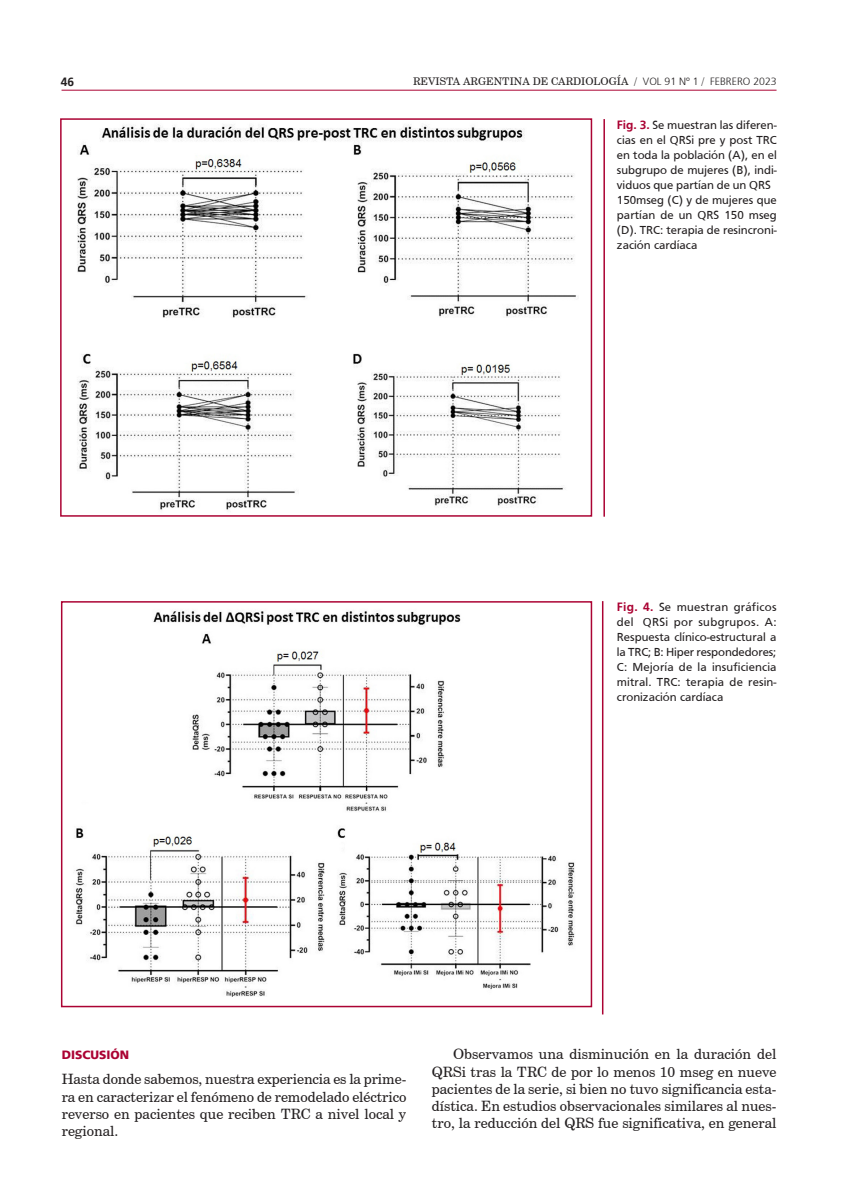
<style>
.page{position:relative;width:851px;height:1191px;background:#fff}
.page>*{position:absolute;margin:0;border:0;box-sizing:border-box;transform-origin:0 0}
.texto{font:14.25px/17.2px "Century Schoolbook BT";color:#231f20;text-align:justify}
.texto1{font:14.25px/17.2px "Century Schoolbook BT";color:#231f20;text-align:justify}
.epigrafe_horizontal{font:12px/15px "Frutiger";color:#231f20;text-align:justify}
.subtit{font:900 12px "Frutiger";color:#ab0333}
.t1{font:700 12px "Frutiger";color:#231f20}
.t2{font:10.5px "Century Schoolbook BT";color:#231f20}
.s1{font-family:"Frutiger";font-weight:300}
.s2{font-weight:700;color:#ab0333}
</style>
<div class="page">
<hr style="left:62px;top:90px;width:714px;height:1px;background:#ab0333">
<img style="left:77px;top:124px;width:499px;height:386px">
<div style="left:60px;top:118px;width:532px;height:398px;border:2px solid #ab0333"></div>
<img style="left:74px;top:611px;width:501px;height:385px">
<div style="left:61px;top:601px;width:531px;height:406px;border:2px solid #ab0333"></div>
<hr style="left:603px;top:119px;width:2px;height:397px;background:#ab0333">
<hr style="left:602px;top:601px;width:1px;height:413px;background:#ab0333">
<p class="t1" style="left:61px;top:75px;width:15px">46</p>
<p class="t2" style="left:413px;top:75px;width:365px">REVISTA ARGENTINA DE CARDIOLOGÍA / <span class="s1">VOL 91 Nº 1</span> / <span class="s1">FEBRERO 2023</span></p>
<p class="epigrafe_horizontal" style="left:617px;top:117px;width:161px"><span class="s2">Fig. 3.</span> Se muestran las diferen&shy;cias en el QRSi pre y post TRC en toda la población (A), en el subgrupo de mujeres (B), indi&shy;viduos que partían de un QRS ≥ 150mseg (C) y de mujeres que partían de un QRS 150 mseg (D). TRC: terapia de resincroni&shy;zación cardíaca</p>
<p class="epigrafe_horizontal" style="left:617px;top:599px;width:161px"><span class="s2">Fig. 4.</span> Se muestran gráficos del ΔQRSi por subgrupos. A:<br>Respuesta clínico-estructural a la TRC; B: Hiper respondedores; C: Mejoría de la insuficiencia mitral. TRC: terapia de resin&shy;cronización cardíaca</p>
<p class="subtit" style="left:62px;top:1047px;width:69px">DISCUSIÓN</p>
<p class="texto1" style="left:62px;top:1070px;width:346px">Hasta donde sabemos, nuestra experiencia es la prime&shy;ra en caracterizar el fenómeno de remodelado eléctrico reverso en pacientes que reciben TRC a nivel local y regional.</p>
<p class="texto" style="left:432px;top:1045px;width:346px;text-indent:21px">Observamos una disminución en la duración del QRSi tras la TRC de por lo menos 10 mseg en nueve pacientes de la serie, si bien no tuvo significancia esta&shy;dística. En estudios observacionales similares al nues&shy;tro, la reducción del QRS fue significativa, en general</p>
</div>
